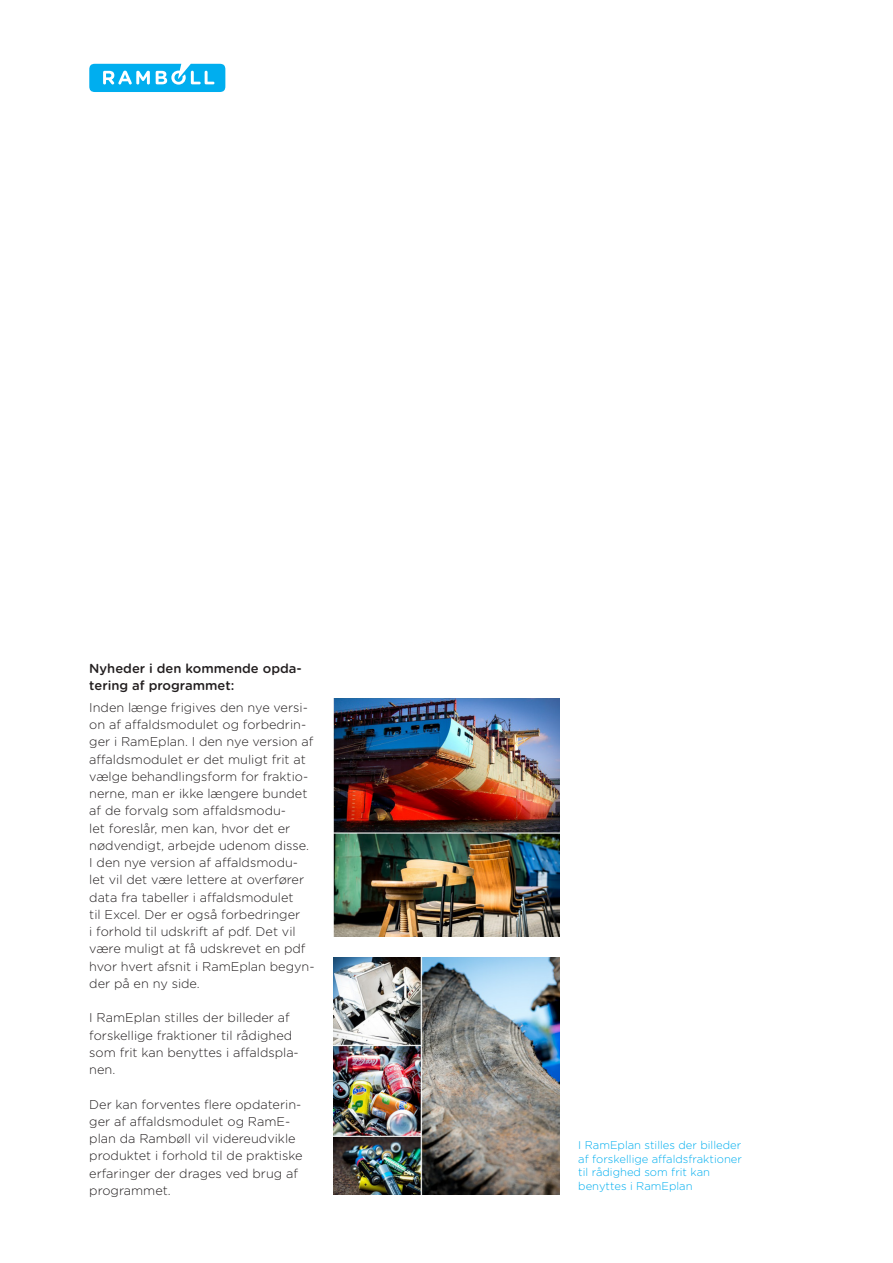
<style>
.page{position:relative;width:893px;height:1263px;background:#fff}
.page>*{position:absolute;margin:0;border:0;box-sizing:border-box;transform-origin:0 0}
.Subheading{font:500 13.05px/17.2px "Gotham Rounded";color:#231f20}
.Body_text{font:300 12.75px/17.2px "Gotham Rounded";color:#231f20}
.Caption_heading{font:300 11.25px/13.5px "Gotham Rounded";color:#00aeef;text-align:justify}
</style>
<div class="page">
<img style="left:334px;top:699px;width:225px;height:237px">
<img style="left:334px;top:957px;width:225px;height:238px">
<svg style="left:89px;top:64px;width:136px;height:28px;background:#2fbdf1"></svg>
<p class="Subheading" style="left:89px;top:659px;width:214px">Nyheder i den kommende opda&shy;tering af programmet:</p>
<p class="Body_text" style="left:89px;top:698px;width:227px">Inden længe frigives den nye versi&shy;on af affaldsmodulet og forbedrin&shy;ger i RamEplan. I den nye version af affaldsmodulet er det muligt frit at vælge behandlingsform for fraktio&shy;nerne, man er ikke længere bundet af de forvalg som affaldsmodu-<br>let foreslår, men kan, hvor det er nødvendigt, arbejde udenom disse.<br>I den nye version af affaldsmodu&shy;let vil det være lettere at overfører data fra tabeller i affaldsmodulet<br>til Excel. Der er også forbedringer<br>i forhold til udskrift af pdf. Det vil være muligt at få udskrevet en pdf hvor hvert afsnit i RamEplan begyn&shy;der på en ny side.</p>
<p class="Body_text" style="left:89px;top:1009px;width:211px">I RamEplan stilles der billeder af forskellige fraktioner til rådighed som frit kan benyttes i affaldspla&shy;nen.</p>
<p class="Body_text" style="left:89px;top:1095px;width:215px">Der kan forventes flere opdaterin&shy;ger af affaldsmodulet og RamE&shy;plan da Rambøll vil videreudvikle produktet i forhold til de praktiske erfaringer der drages ved brug af programmet.</p>
<p class="Caption_heading" style="left:578px;top:1138px;width:165px">I RamEplan stilles der billeder af forskellige affaldsfraktioner til rådighed som frit kan</p>
<p class="Caption_heading" style="left:578px;top:1178px;width:116px">benyttes i RamEplan</p>
</div>
